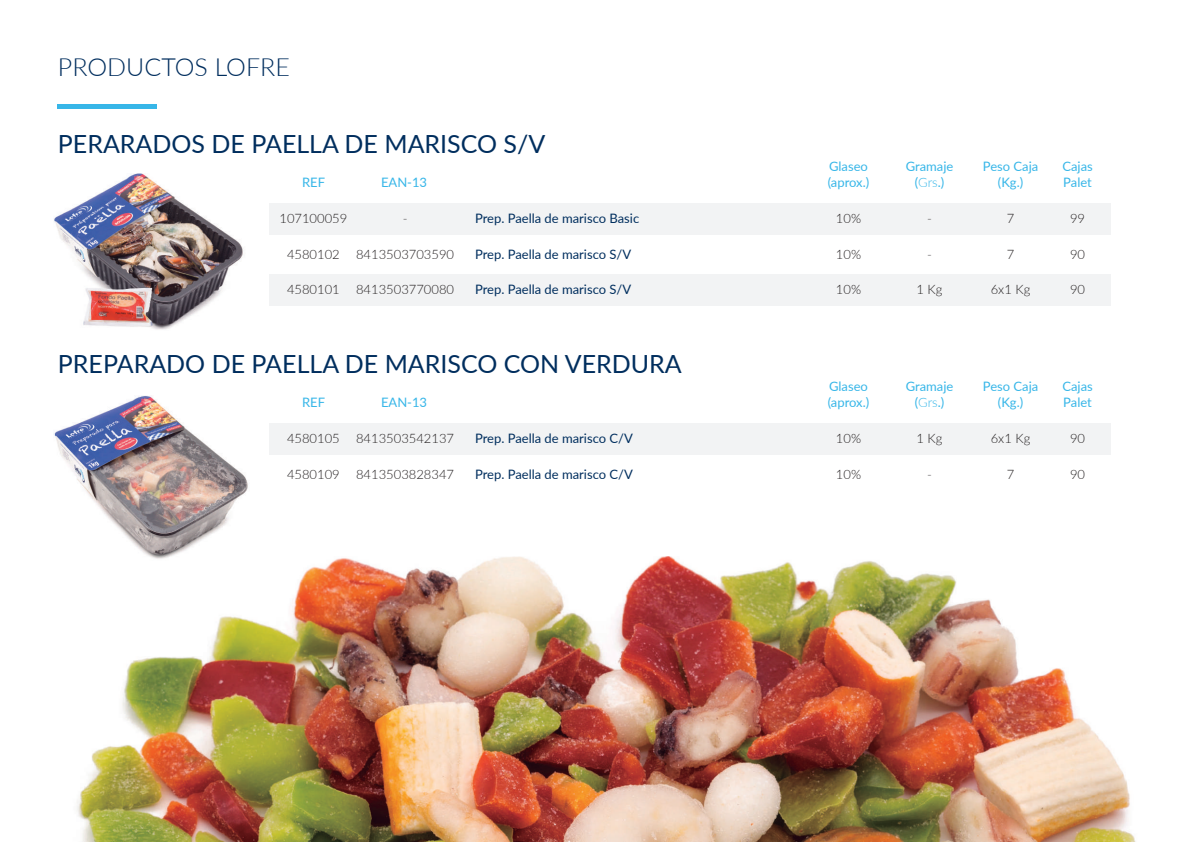
<style>
.page{position:relative;width:1191px;height:842px;background:#fff}
.page>*{position:absolute;margin:0;border:0;box-sizing:border-box;transform-origin:0 0}
.t1{font:25px "Lato";color:#002e5e}
.t2{font:300 25px "Lato";color:#002e5e}
.t3{font:300 13px "Lato";color:#231f20}
.t4{font:13px/15.6px "Lato";color:#37b6e8}
.t5{font:13px "Lato";color:#002e5e}
.s1{font-weight:300}
</style>
<div class="page">
<img style="left:54px;top:173px;width:189px;height:157px">
<div style="left:269px;top:203px;width:841px;height:31px;background:#f2f3f4"></div>
<div style="left:269px;top:274px;width:841px;height:31px;background:#f2f3f4"></div>
<hr style="left:58px;top:104px;width:99px;height:4px;background:#37b6e8">
<div style="left:269px;top:423px;width:841px;height:31px;background:#f2f3f4"></div>
<img style="left:77px;top:556px;width:1059px;height:286px">
<img style="left:53px;top:395px;width:196px;height:165px">
<h1 class="t2" style="left:58px;top:50px;width:233px">PRODUCTOS LOFRE</h1>
<h1 class="t1" style="left:58px;top:126px;width:489px">PERARADOS DE PAELLA DE MARISCO S/V</h1>
<p class="t4" style="left:302px;top:174px;width:24px">REF</p>
<p class="t4" style="left:381px;top:174px;width:48px">EAN-13</p>
<p class="t3" style="left:279px;top:209px;width:69px">107100059</p>
<p class="t3" style="left:287px;top:245px;width:54px">4580102</p>
<p class="t3" style="left:287px;top:280px;width:54px">4580101</p>
<p class="t3" style="left:403px;top:209px;width:6px">-</p>
<p class="t3" style="left:356px;top:245px;width:100px">8413503703590</p>
<p class="t3" style="left:356px;top:280px;width:100px">8413503770080</p>
<p class="t5" style="left:475px;top:209px;width:166px">Prep. Paella de marisco Basic</p>
<p class="t5" style="left:475px;top:245px;width:158px">Prep. Paella de marisco S/V</p>
<p class="t5" style="left:475px;top:280px;width:158px">Prep. Paella de marisco S/V</p>
<h1 class="t1" style="left:58px;top:346px;width:625px">PREPARADO DE PAELLA DE MARISCO CON VERDURA</h1>
<p class="t4" style="left:302px;top:394px;width:24px">REF</p>
<p class="t4" style="left:381px;top:394px;width:48px">EAN-13</p>
<p class="t3" style="left:287px;top:429px;width:54px">4580105</p>
<p class="t3" style="left:287px;top:465px;width:54px">4580109</p>
<p class="t3" style="left:356px;top:429px;width:100px">8413503542137</p>
<p class="t3" style="left:356px;top:465px;width:100px">8413503828347</p>
<p class="t5" style="left:475px;top:429px;width:159px">Prep. Paella de marisco C/V</p>
<p class="t5" style="left:475px;top:465px;width:159px">Prep. Paella de marisco C/V</p>
<p class="t4" style="left:827px;top:158px;width:43px">Glaseo (aprox.)</p>
<p class="t4" style="left:905px;top:158px;width:49px;text-align:center">Gramaje (<span class="s1">Grs</span>.)</p>
<p class="t4" style="left:983px;top:158px;width:57px;text-align:center">Peso Caja (Kg.)</p>
<p class="t4" style="left:1062px;top:158px;width:32px">Cajas<br>Palet</p>
<p class="t3" style="left:836px;top:209px;width:27px">10%</p>
<p class="t3" style="left:836px;top:245px;width:27px">10%</p>
<p class="t3" style="left:836px;top:280px;width:27px">10%</p>
<p class="t3" style="left:927px;top:209px;width:6px">-</p>
<p class="t3" style="left:916px;top:280px;width:27px">1 Kg</p>
<p class="t3" style="left:1006px;top:209px;width:9px">7</p>
<p class="t3" style="left:1006px;top:245px;width:9px">7</p>
<p class="t3" style="left:990px;top:280px;width:41px">6x1 Kg</p>
<p class="t3" style="left:1070px;top:209px;width:17px">99</p>
<p class="t3" style="left:1070px;top:245px;width:17px">90</p>
<p class="t3" style="left:1070px;top:280px;width:17px">90</p>
<p class="t4" style="left:827px;top:378px;width:43px">Glaseo (aprox.)</p>
<p class="t4" style="left:905px;top:378px;width:49px;text-align:center">Gramaje (<span class="s1">Grs</span>.)</p>
<p class="t4" style="left:983px;top:378px;width:57px;text-align:center">Peso Caja (Kg.)</p>
<p class="t4" style="left:1062px;top:378px;width:32px">Cajas<br>Palet</p>
<p class="t3" style="left:836px;top:429px;width:27px">10%</p>
<p class="t3" style="left:836px;top:465px;width:27px">10%</p>
<p class="t3" style="left:916px;top:429px;width:27px">1 Kg</p>
<p class="t3" style="left:990px;top:429px;width:41px">6x1 Kg</p>
<p class="t3" style="left:1006px;top:465px;width:9px">7</p>
<p class="t3" style="left:1070px;top:429px;width:17px">90</p>
<p class="t3" style="left:1070px;top:465px;width:17px">90</p>
</div>
